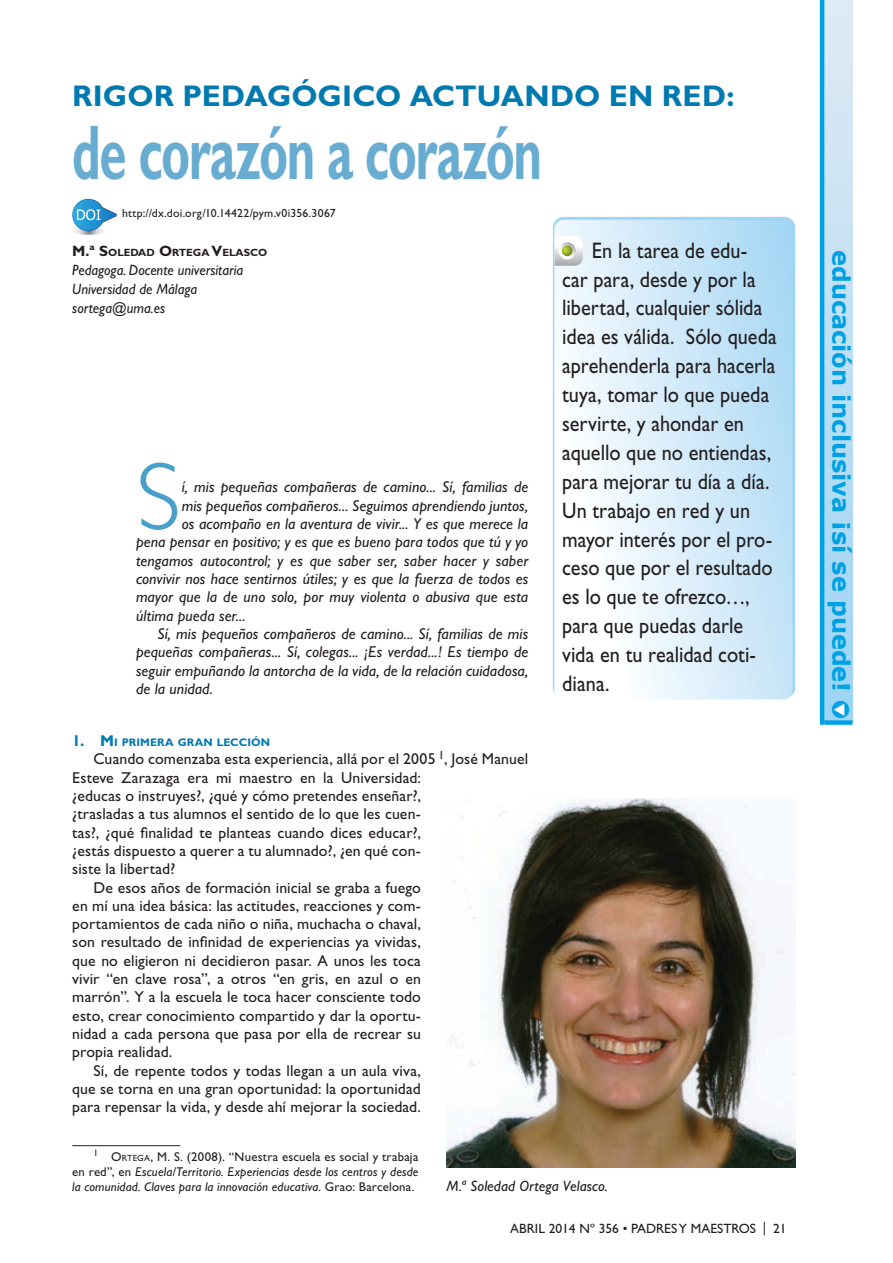
<style>
.page{position:relative;width:893px;height:1263px;background:#fff}
.page>*{position:absolute;margin:0;border:0;box-sizing:border-box;transform-origin:0 0}
.t1{font:300 96.3px "Gill Sans Std";color:#48a0ca}
.t2{font:700 78px "Gill Sans Std";letter-spacing:-.03em;color:#68acd1;scale:.63 1}
.t3{font:700 30px "Gill Sans Std";color:#0079af}
.t4{font:700 24px "Verdana";color:#00a1e4}
.t5{font:22.5px/29px "Gill Sans Std";color:#231f20;scale:.9 1}
.t6{font:15.75px "Gill Sans Std";letter-spacing:.005em;color:#231f20}
.t7{font:italic 15.75px "Gill Sans Std";letter-spacing:.005em;color:#231f20}
.t8{font:italic 15px/18.8px "Gill Sans Std";color:#231f20;scale:.96 1}
.t9{font:italic 15px "Gill Sans Std";color:#231f20}
.t10{font:13.5px "Gill Sans Std";color:#231f20}
.t11{font:italic 12.75px/15px "Gill Sans Std";letter-spacing:.01em;color:#231f20;text-align:justify}
.t12{font:11.85px "Gill Sans Std";letter-spacing:.02em;color:#231f20}
.t13{font:700 10.95px "Gill Sans Std";letter-spacing:.005em;color:#0079af}
.t14{font:700 10.5px "Gill Sans Std";color:#231f20}
.s1{font-size:15px}
.s2{font-size:15.75px}
.s3{font-style:normal}
.s4{font-style:normal;font-size:8.85px}
.s5{color:#fff}
</style>
<div class="page">
<svg style="left:824px;top:0;width:28px;height:720px;background:#bbdef3"></svg>
<div style="left:824px;top:720px;width:28px;height:5px;background:#00a1e4"></div>
<hr style="left:820px;top:0;width:4px;height:725px;background:#00a1e4">
<svg style="left:72px;top:199px;width:45px;height:36px"></svg>
<img style="left:446px;top:798px;width:349px;height:370px">
<hr style="left:72px;top:1145px;width:108px;height:1px;background:#231f20">
<div style="left:553px;top:217px;width:242px;height:481px;background:linear-gradient(to right,#b0dcf5,#9fd5f4);border-radius:11px"></div>
<svg style="left:554px;top:220px;width:238px;height:479px"></svg>
<svg style="left:555px;top:236px;width:28px;height:30px"></svg>
<h3 class="t3" style="left:72px;top:78px;width:664px">RIGOR PEDAGÓGICO ACTUANDO EN RED:</h3>
<h2 class="t2" style="left:72px;top:107px;width:747px">de corazón a corazón</h2>
<p class="t12" style="left:122px;top:206px;width:215px">http://dx.doi.org/10.14422/pym.v0i356.3067</p>
<p class="t14" style="left:72px;top:246px;width:197px"><span class="s1">M.ª S</span>OLEDAD <span class="s1">O</span>RTEGA <span class="s1">V</span>ELASCO</p>
<p class="t8" style="left:72px;top:261px;width:180px">Pedagoga. Docente universitaria<br>Universidad de Málaga sortega@uma.es</p>
<h1 class="t1" style="left:136px;top:443px;width:47px">S</h1>
<p class="t7" style="left:182px;top:478px;width:348px">í, mis pequeñas compañeras de camino... Sí, familias de</p>
<p class="t7" style="left:182px;top:496px;width:348px">mis pequeños compañeros... Seguimos aprendiendo juntos,</p>
<p class="t7" style="left:182px;top:515px;width:348px">os acompaño en la aventura de vivir... Y es que merece la</p>
<p class="t7" style="left:136px;top:533px;width:394px">pena pensar en positivo; y es que es bueno para todos que tú y yo</p>
<p class="t7" style="left:136px;top:551px;width:394px">tengamos autocontrol; y es que saber ser, saber hacer y saber</p>
<p class="t7" style="left:136px;top:570px;width:394px">convivir nos hace sentirnos útiles; y es que la fuerza de todos es</p>
<p class="t7" style="left:136px;top:588px;width:394px">mayor que la de uno solo, por muy violenta o abusiva que esta</p>
<p class="t7" style="left:136px;top:606px;width:111px">última pueda ser...</p>
<p class="t7" style="left:157px;top:625px;width:372px">Sí, mis pequeños compañeros de camino... Sí, familias de mis</p>
<p class="t7" style="left:136px;top:643px;width:394px">pequeñas compañeras... Sí, colegas... ¡Es verdad...! Es tiempo de</p>
<p class="t7" style="left:136px;top:661px;width:394px">seguir empuñando la antorcha de la vida, de la relación cuidadosa,</p>
<p class="t7" style="left:136px;top:679px;width:78px">de la unidad.</p>
<p class="t5" style="left:562px;top:236px;width:240px;text-indent:30px">En la tarea de edu&shy;car para, desde y por la libertad, cualquier sólida idea es válida. Sólo queda aprehenderla para hacerla tuya, tomar lo que pueda servirte, y ahondar en aquello que no entiendas, para mejorar tu día a día.<br>Un trabajo en red y un mayor interés por el pro&shy;ceso que por el resultado es lo que te ofrezco…, para que puedas darle vida en tu realidad coti&shy;diana.</p>
<p class="t13" style="left:72px;top:736px;width:199px"><span class="s2">1. M</span> I PRIMERA GRAN LECCIÓN</p>
<p class="t6" style="left:94px;top:750px;width:436px">Cuando comenzaba esta experiencia, allá por el 2005 <sup>1</sup>, José Manuel</p>
<p class="t6" style="left:72px;top:768px;width:350px">Esteve Zarazaga era mi maestro en la Universidad:</p>
<p class="t6" style="left:72px;top:787px;width:350px">¿educas o instruyes?, ¿qué y cómo pretendes enseñar?,</p>
<p class="t6" style="left:72px;top:805px;width:350px">¿trasladas a tus alumnos el sentido de lo que les cuen-</p>
<p class="t6" style="left:72px;top:823px;width:350px">tas?, ¿qué finalidad te planteas cuando dices educar?,</p>
<p class="t6" style="left:72px;top:841px;width:350px">¿estás dispuesto a querer a tu alumnado?, ¿en qué con-</p>
<p class="t6" style="left:72px;top:860px;width:105px">siste la libertad?</p>
<p class="t6" style="left:94px;top:878px;width:329px">De esos años de formación inicial se graba a fuego</p>
<p class="t6" style="left:72px;top:896px;width:350px">en mí una idea básica: las actitudes, reacciones y com-</p>
<p class="t6" style="left:72px;top:915px;width:350px">portamientos de cada niño o niña, muchacha o chaval,</p>
<p class="t6" style="left:72px;top:933px;width:350px">son resultado de infinidad de experiencias ya vividas,</p>
<p class="t6" style="left:72px;top:951px;width:350px">que no eligieron ni decidieron pasar. A unos les toca</p>
<p class="t6" style="left:72px;top:970px;width:350px">vivir “en clave rosa”, a otros “en gris, en azul o en</p>
<p class="t6" style="left:72px;top:988px;width:350px">marrón”. Y a la escuela le toca hacer consciente todo</p>
<p class="t6" style="left:72px;top:1006px;width:350px">esto, crear conocimiento compartido y dar la oportu-</p>
<p class="t6" style="left:72px;top:1025px;width:350px">nidad a cada persona que pasa por ella de recrear su</p>
<p class="t6" style="left:72px;top:1043px;width:102px">propia realidad.</p>
<p class="t6" style="left:94px;top:1061px;width:329px">Sí, de repente todos y todas llegan a un aula viva,</p>
<p class="t6" style="left:72px;top:1079px;width:350px">que se torna en una gran oportunidad: la oportunidad</p>
<p class="t6" style="left:72px;top:1098px;width:350px">para repensar la vida, y desde ahí mejorar la sociedad.</p>
<p class="t11" style="left:72px;top:1149px;width:348px;text-indent:21px"><sup>1</sup> <span class="s3">O</span><span class="s4">RTEGA</span><span class="s3">, M. S.</span> <span class="s3">(2008). “Nuestra escuela es social y trabaja en red”, en</span> Escuela/Territorio. Experiencias desde los centros y desde la comunidad. Claves para la innovación educativa. <span class="s3">Grao: Barcelona.</span></p>
<p class="t9" style="left:446px;top:1177px;width:163px">M.ª Soledad Ortega Velasco.</p>
<p class="t10" style="left:510px;top:1221px;width:278px">ABRIL 2014 Nº 356 • PADRES Y MAESTROS | 21</p>
<h3 class="t4" style="left:858px;top:250px;width:471px;rotate:90deg">educación inclusiva ¡sí se puede! ●<span class="s5">▼</span></h3>
</div>
